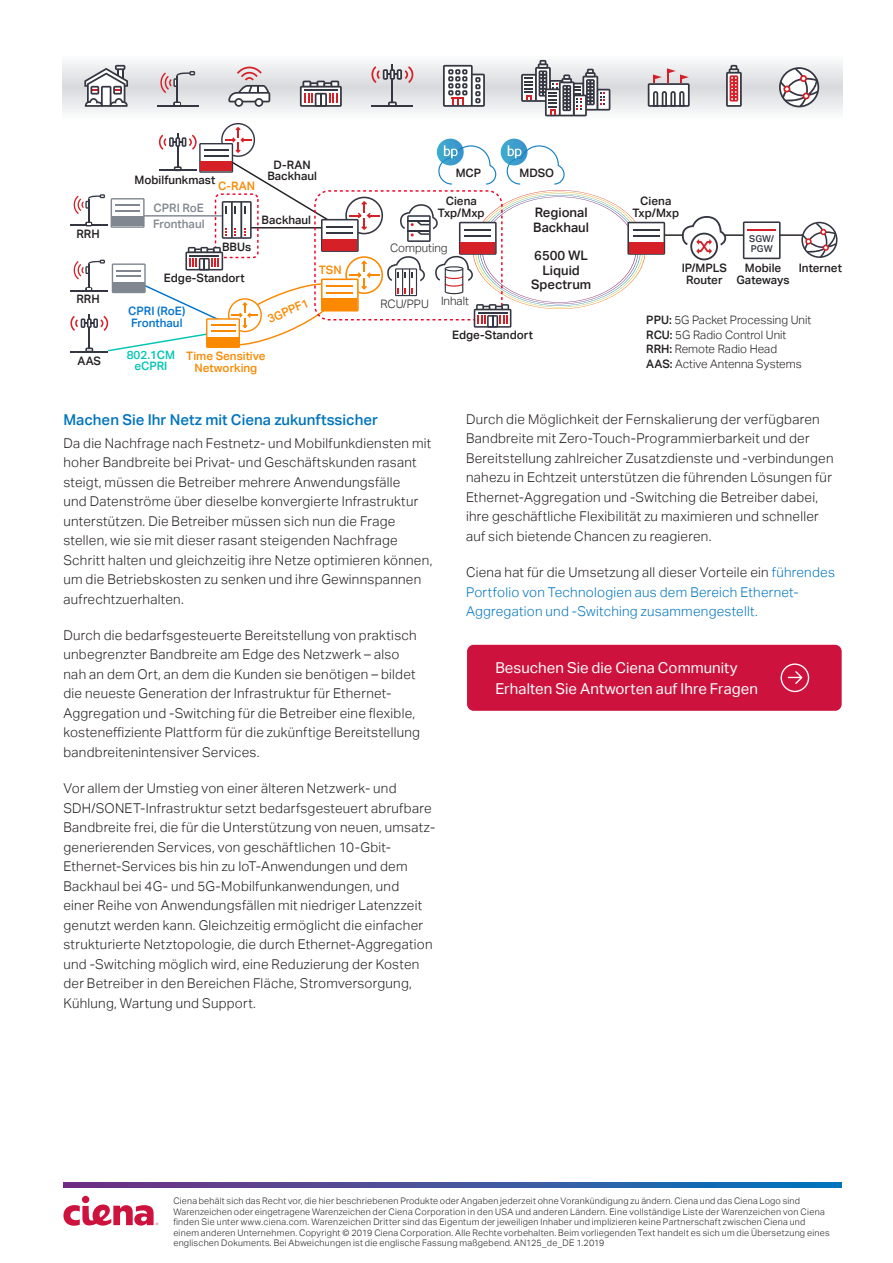
<style>
.page{position:relative;width:893px;height:1263px;background:#fff}
.page>*{position:absolute;margin:0;border:0;box-sizing:border-box;transform-origin:0 0}
.Body_Copy{font:15px/21px "Aktiv Grotesk";letter-spacing:.005em;color:#fff}
.Headline_for_body_co{font:500 15px "Aktiv Grotesk";color:#0075be}
.Body_Copy-2{font:300 13.5px/19.5px "Aktiv Grotesk";letter-spacing:.02em;color:#231f20}
.Body_Copy-3{font:300 13.5px/19.5px "Aktiv Grotesk";letter-spacing:.02em;color:#0075be}
.t1{font:500 13.05px/14.5px "Aktiv Grotesk";color:#231f20}
.t2{font:500 11.7px/11.7px "Aktiv Grotesk";color:#231f20;text-align:center}
.t3{font:300 11.7px/14.5px "Aktiv Grotesk";color:#231f20}
.t4{font:500 11.7px/11.7px "Aktiv Grotesk";color:#fa8900;text-align:center}
.t5{font:500 11.7px/11.7px "Aktiv Grotesk";color:#0073ce}
.t6{font:500 11.7px/16px "Aktiv Grotesk";color:#808790}
.t7{font:500 11.7px/11.7px "Aktiv Grotesk";color:#00c4b4;text-align:center}
.t8{font:500 11.55px "Aktiv Grotesk";color:#231f20}
.t9{font:500 9.45px/9.9px "Aktiv Grotesk";letter-spacing:.01em;color:#343642}
.t10{font:300 9px/10.5px "Aktiv Grotesk";letter-spacing:.03em;color:#231f20}
.s1{font-weight:500}
.s2{color:#231f20}
</style>
<div class="page">
<svg style="left:63px;top:1183px;width:779px;height:4px;background:#3f539d"></svg>
<div style="left:82px;top:1196px;width:7px;height:7px;background:#cd123d;border-radius:50%"></div>
<svg style="left:63px;top:1204px;width:95px;height:22px"></svg>
<div style="left:467px;top:645px;width:375px;height:66px;background:#cd123d;border-radius:7px"></div>
<svg style="left:780px;top:663px;width:29px;height:29px"></svg>
<hr style="left:660px;top:234px;width:160px;height:2px;background:#231f20">
<svg style="left:63px;top:59px;width:779px;height:58px"></svg>
<svg style="left:84px;top:65px;width:44px;height:42px"></svg>
<svg style="left:443px;top:65px;width:42px;height:42px"></svg>
<svg style="left:521px;top:60px;width:89px;height:56px"></svg>
<svg style="left:779px;top:67px;width:40px;height:40px"></svg>
<svg style="left:801px;top:222px;width:36px;height:36px"></svg>
<svg style="left:726px;top:65px;width:16px;height:42px"></svg>
<svg style="left:648px;top:68px;width:42px;height:39px"></svg>
<svg style="left:388px;top:102px;width:9px;height:3px"></svg>
<hr style="left:371px;top:105px;width:42px;height:2px;background:#343642">
<hr style="left:391px;top:79px;width:2px;height:23px;background:#343642">
<svg style="left:371px;top:65px;width:42px;height:18px"></svg>
<hr style="left:157px;top:105px;width:42px;height:2px;background:#343642">
<hr style="left:176px;top:76px;width:2px;height:26px;background:#343642">
<svg style="left:160px;top:71px;width:35px;height:22px"></svg>
<svg style="left:173px;top:102px;width:8px;height:5px"></svg>
<svg style="left:300px;top:81px;width:42px;height:26px"></svg>
<svg style="left:228px;top:67px;width:42px;height:40px"></svg>
<svg style="left:743px;top:221px;width:38px;height:38px"></svg>
<hr style="left:748px;top:229px;width:28px;height:2px;background:#d52027">
<svg style="left:682px;top:216px;width:44px;height:44px"></svg>
<svg style="left:70px;top:123px;width:595px;height:229px"></svg>
<p class="t2" style="left:134px;top:174px;width:82px">Mobilfunkmast</p>
<p class="t4" style="left:218px;top:180px;width:38px">C-RAN</p>
<p class="t2" style="left:267px;top:159px;width:51px">D-RAN<br>Backhaul</p>
<p class="t8" style="left:456px;top:166px;width:27px">MCP</p>
<p class="t8" style="left:519px;top:166px;width:36px">MDSO</p>
<p class="t2" style="left:76px;top:228px;width:25px">RRH</p>
<p class="t6" style="left:153px;top:199px;width:53px">CPRI RoE<br>Fronthaul</p>
<p class="t2" style="left:222px;top:241px;width:31px">BBUs</p>
<p class="t2" style="left:164px;top:272px;width:82px">Edge-Standort</p>
<p class="t2" style="left:262px;top:214px;width:51px">Backhaul</p>
<p class="t4" style="left:319px;top:264px;width:24px">TSN</p>
<p class="t2" style="left:438px;top:195px;width:48px">Ciena<br>Txp/Mxp</p>
<p class="t3" style="left:390px;top:241px;width:59px">Computing</p>
<p class="t1" style="left:533px;top:206px;width:57px">Regional<br>Backhaul</p>
<p class="t1" style="left:531px;top:249px;width:62px;text-align:center">6500 WL<br>Liquid<br>Spectrum</p>
<p class="t2" style="left:632px;top:195px;width:48px">Ciena<br>Txp/Mxp</p>
<p class="t2" style="left:682px;top:262px;width:47px">IP/MPLS<br>Router</p>
<p class="t9" style="left:749px;top:234px;width:27px">SGW/<br>PGW</p>
<p class="t2" style="left:745px;top:262px;width:38px">Mobile</p>
<p class="t2" style="left:799px;top:262px;width:45px">Internet</p>
<p class="t2" style="left:736px;top:274px;width:55px">Gateways</p>
<p class="t2" style="left:76px;top:293px;width:25px">RRH</p>
<p class="t2" style="left:78px;top:355px;width:25px">AAS</p>
<p class="t4" style="left:266px;top:314px;width:45px;rotate:-23deg">3GPPF1</p>
<p class="t5" style="left:128px;top:305px;width:59px">CPRI (RoE)<br>Fronthaul</p>
<p class="t7" style="left:127px;top:349px;width:50px">802.1CM eCPRI</p>
<p class="t4" style="left:186px;top:350px;width:81px">Time Sensitive<br>Networking</p>
<p class="t3" style="left:380px;top:297px;width:90px">RCU/PPU Inhalt</p>
<p class="t2" style="left:452px;top:329px;width:82px">Edge-Standort</p>
<p class="t3" style="left:646px;top:313px;width:166px"><span class="s1">PPU:</span> 5G Packet Processing Unit<br><span class="s1">RCU:</span> 5G Radio Control Unit<br><span class="s1">RRH:</span> Remote Radio Head<br><span class="s1">AAS:</span> Active Antenna Systems</p>
<p class="Headline_for_body_co" style="left:63px;top:411px;width:316px">Machen Sie Ihr Netz mit Ciena zukunftssicher</p>
<p class="Body_Copy-2" style="left:63px;top:433px;width:370px">Da die Nachfrage nach Festnetz- und Mobilfunkdiensten mit hoher Bandbreite bei Privat- und Geschäftskunden rasant steigt, müssen die Betreiber mehrere Anwendungsfälle<br>und Datenströme über dieselbe konvergierte Infrastruktur unterstützen. Die Betreiber müssen sich nun die Frage stellen, wie sie mit dieser rasant steigenden Nachfrage Schritt halten und gleichzeitig ihre Netze optimieren können, um die Betriebskosten zu senken und ihre Gewinnspannen aufrechtzuerhalten.</p>
<p class="Body_Copy-2" style="left:63px;top:625px;width:358px">Durch die bedarfsgesteuerte Bereitstellung von praktisch unbegrenzter Bandbreite am Edge des Netzwerk – also nah an dem Ort, an dem die Kunden sie benötigen – bildet die neueste Generation der Infrastruktur für Ethernet-Aggregation und -Switching für die Betreiber eine flexible, kosteneffiziente Plattform für die zukünftige Bereitstellung bandbreitenintensiver Services.</p>
<p class="Body_Copy-2" style="left:63px;top:779px;width:372px">Vor allem der Umstieg von einer älteren Netzwerk- und SDH/SONET-Infrastruktur setzt bedarfsgesteuert abrufbare Bandbreite frei, die für die Unterstützung von neuen, umsatz&shy;generierenden Services, von geschäftlichen 10-Gbit-Ethernet-Services bis hin zu IoT-Anwendungen und dem Backhaul bei 4G- und 5G-Mobilfunkanwendungen, und<br>einer Reihe von Anwendungsfällen mit niedriger Latenzzeit genutzt werden kann. Gleichzeitig ermöglicht die einfacher strukturierte Netztopologie, die durch Ethernet-Aggregation und -Switching möglich wird, eine Reduzierung der Kosten der Betreiber in den Bereichen Fläche, Stromversorgung, Kühlung, Wartung und Support.</p>
<p class="Body_Copy-2" style="left:466px;top:409px;width:369px">Durch die Möglichkeit der Fernskalierung der verfügbaren Bandbreite mit Zero-Touch-Programmierbarkeit und der Bereitstellung zahlreicher Zusatzdienste und -verbindungen nahezu in Echtzeit unterstützen die führenden Lösungen für Ethernet-Aggregation und -Switching die Betreiber dabei, ihre geschäftliche Flexibilität zu maximieren und schneller auf sich bietende Chancen zu reagieren.</p>
<p class="Body_Copy-3" style="left:466px;top:563px;width:370px"><span class="s2">Ciena hat für die Umsetzung all dieser Vorteile ein</span> führendes<br>Portfolio von Technologien aus dem Bereich Ethernet-<br>Aggregation und -Switching zusammengestellt.</p>
<p class="Body_Copy" style="left:495px;top:657px;width:264px">Besuchen Sie die Ciena Community<br>Erhalten Sie Antworten auf Ihre Fragen</p>
<p class="t10" style="left:173px;top:1196px;width:658px">Ciena behält sich das Recht vor, die hier beschriebenen Produkte oder Angaben jederzeit ohne Vorankündigung zu ändern. Ciena und das Ciena Logo sind Warenzeichen oder eingetragene Warenzeichen der Ciena Corporation in den USA und anderen Ländern. Eine vollständige Liste der Warenzeichen von Ciena finden Sie unter www.ciena.com. Warenzeichen Dritter sind das Eigentum der jeweiligen Inhaber und implizieren keine Partnerschaft zwischen Ciena und einem anderen Unternehmen. Copyright © 2019 Ciena Corporation. Alle Rechte vorbehalten. Beim vorliegenden Text handelt es sich um die Übersetzung eines englischen Dokuments. Bei Abweichungen ist die englische Fassung maßgebend. AN125_de_DE 1.2019</p>
</div>
